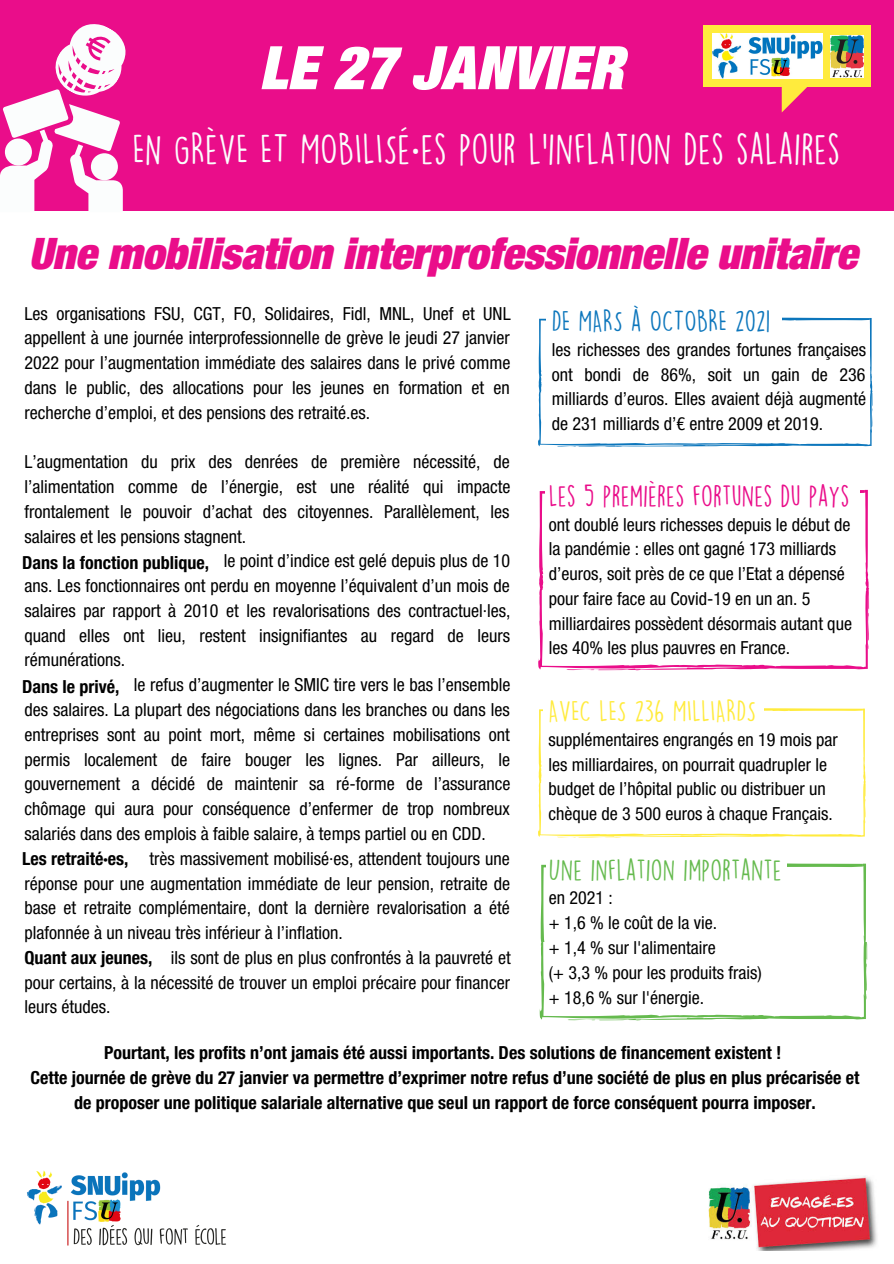
<style>
.page{position:relative;width:894px;height:1264px;background:#fff}
.page>*{position:absolute;margin:0;border:0;box-sizing:border-box;transform-origin:0 0}
.t1{font:italic 900 condensed 60px "Helvetica Neue LT Pro";color:#fff}
.t2{font:italic 900 condensed 43.5px "Helvetica Neue LT Pro";color:#ea0d8a}
.t3{font:39px "DK Lemon Yellow Sun";color:#fbfdfd}
.t4{font:27px "DK Lemon Yellow Sun";color:#ea0d8a}
.t5{font:27px "DK Lemon Yellow Sun";color:#ffeb3d}
.t6{font:27px "DK Lemon Yellow Sun";color:#0c76bc}
.t7{font:26.7px "DK Lemon Yellow Sun";color:#65ba4e}
.t8{font:condensed 18px/24.8px "Helvetica Neue LT Std";color:#000;text-align:justify}
.t9{font:700 condensed 18px/24.8px "Helvetica Neue LT Std";color:#000;text-align:center}
.s1{font-family:"Noto Sans"}
</style>
<div class="page">
<div style="left:0;top:0;width:893px;height:210px;background:#ea0d8a"></div>
<svg style="left:781px;top:87px;width:26px;height:25px"></svg>
<div style="left:703px;top:25px;width:167px;height:62px;background:#ffeb3d"></div>
<img style="left:712px;top:34px;width:110px;height:44px">
<img style="left:830px;top:35px;width:32px;height:42px">
<svg style="left:0;top:24px;width:138px;height:187px"></svg>
<img style="left:27px;top:1170px;width:199px;height:76px">
<img style="left:708px;top:1175px;width:169px;height:75px">
<svg style="left:538px;top:317px;width:334px;height:130px"></svg>
<div style="left:546px;top:309px;width:235px;height:27px;background:#fff"></div>
<svg style="left:538px;top:489px;width:331px;height:182px"></svg>
<div style="left:544px;top:461px;width:314px;height:38px;background:#fff"></div>
<svg style="left:539px;top:863px;width:328px;height:158px"></svg>
<div style="left:546px;top:835px;width:240px;height:37px;background:#fff"></div>
<svg style="left:538px;top:708px;width:327px;height:130px"></svg>
<div style="left:543px;top:682px;width:221px;height:38px;background:#fff"></div>
<p class="t1" style="left:259px;top:46px;width:365px">LE 27 JANVIER</p>
<p class="t3" style="left:132px;top:129px;width:709px">EN GRÈVE ET MOBILISÉ<span class="s1">·</span>ES POUR L’INFLATION DES SALAIRES</p>
<p class="t2" style="left:28px;top:238px;width:830px">Une mobilisation interprofessionnelle unitaire</p>
<p class="t6" style="left:551px;top:307px;width:220px">DE MARS À OCTOBRE 2021</p>
<p class="t8" style="left:551px;top:339px;width:316px">les richesses des grandes fortunes françaises ont bondi de 86%, soit un gain de 236 milliards d’euros. Elles avaient déjà augmenté de 231 milliards d’€ entre 2009 et 2019.</p>
<p class="t8" style="left:24px;top:303px;width:487px">Les organisations FSU, CGT, FO, Solidaires, Fidl, MNL, Unef et UNL appellent à une journée interprofessionnelle de grève le jeudi 27 janvier 2022 pour l’augmentation immédiate des salaires dans le privé comme dans le public, des allocations pour les jeunes en formation et en recherche d’emploi, et des pensions des retraité.es.</p>
<p class="t8" style="left:24px;top:452px;width:487px">L’augmentation du prix des denrées de première nécessité, de l’alimentation comme de l’énergie, est une réalité qui impacte frontalement le pouvoir d’achat des citoyennes. Parallèlement, les salaires et les pensions stagnent.</p>
<p class="t8" style="left:24px;top:551px;width:487px;text-indent:199px">le point d’indice est gelé depuis plus de 10 ans. Les fonctionnaires ont perdu en moyenne l’équivalent d’un mois de salaires par rapport à 2010 et les revalorisations des contractuel·les, quand elles ont lieu, restent insignifiantes au regard de leurs rémunérations.</p>
<p class="t8" style="left:24px;top:675px;width:487px;text-indent:109px">le refus d’augmenter le SMIC tire vers le bas l’ensemble des salaires. La plupart des négociations dans les branches ou dans les entreprises sont au point mort, même si certaines mobilisations ont permis localement de faire bouger les lignes. Par ailleurs, le gouvernement a décidé de maintenir sa ré-forme de l’assurance chômage qui aura pour conséquence d’enfermer de trop nombreux salariés dans des emplois à faible salaire, à temps partiel ou en CDD.</p>
<p class="t8" style="left:24px;top:848px;width:487px;text-indent:125px">très massivement mobilisé·es, attendent toujours une réponse pour une augmentation immédiate de leur pension, retraite de base et retraite complémentaire, dont la dernière revalorisation a été plafonnée à un niveau très inférieur à l’inflation.</p>
<p class="t8" style="left:24px;top:947px;width:487px;text-indent:146px">ils sont de plus en plus confrontés à la pauvreté et pour certains, à la nécessité de trouver un emploi précaire pour financer leurs études.</p>
<p class="t4" style="left:548px;top:482px;width:302px">LES 5 PREMIÈRES FORTUNES DU PAYS</p>
<p class="t8" style="left:548px;top:514px;width:305px;text-align:left">ont doublé leurs richesses depuis le début de la pandémie : elles ont gagné 173 milliards d’euros, soit près de ce que l’Etat a dépensé pour faire face au Covid-19 en un an. 5 milliardaires possèdent désormais autant que les 40% les plus pauvres en France.</p>
<p class="t9" style="left:22px;top:553px;width:188px">Dans la fonction publique,</p>
<p class="t9" style="left:22px;top:676px;width:99px">Dans le privé,</p>
<p class="t5" style="left:548px;top:697px;width:209px">AVEC LES 236 MILLIARDS</p>
<p class="t8" style="left:548px;top:729px;width:291px;text-align:left">supplémentaires engrangés en 19 mois par les milliardaires, on pourrait quadrupler le budget de l’hôpital public ou distribuer un chèque de 3 500 euros à chaque Français.</p>
<p class="t9" style="left:22px;top:848px;width:108px">Les retraité·es,</p>
<p class="t7" style="left:548px;top:856px;width:234px">UNE INFLATION IMPORTANTE</p>
<p class="t8" style="left:548px;top:888px;width:65px">en 2021 :</p>
<p class="t8" style="left:548px;top:913px;width:170px">+ 1,6 % le coût de la vie.</p>
<p class="t8" style="left:548px;top:937px;width:168px">+ 1,4 % sur l'alimentaire</p>
<p class="t8" style="left:548px;top:962px;width:214px">(+ 3,3 % pour les produits frais)</p>
<p class="t8" style="left:548px;top:987px;width:157px">+ 18,6 % sur l'énergie.</p>
<p class="t9" style="left:104px;top:1043px;width:678px">Pourtant, les profits n’ont jamais été aussi importants. Des solutions de financement existent !</p>
<p class="t9" style="left:30px;top:1067px;width:830px">Cette journée de grève du 27 janvier va permettre d’exprimer notre refus d’une société de plus en plus précarisée et de proposer une politique salariale alternative que seul un rapport de force conséquent pourra imposer.</p>
<p class="t9" style="left:24px;top:947px;width:130px">Quant aux jeunes,</p>
</div>
